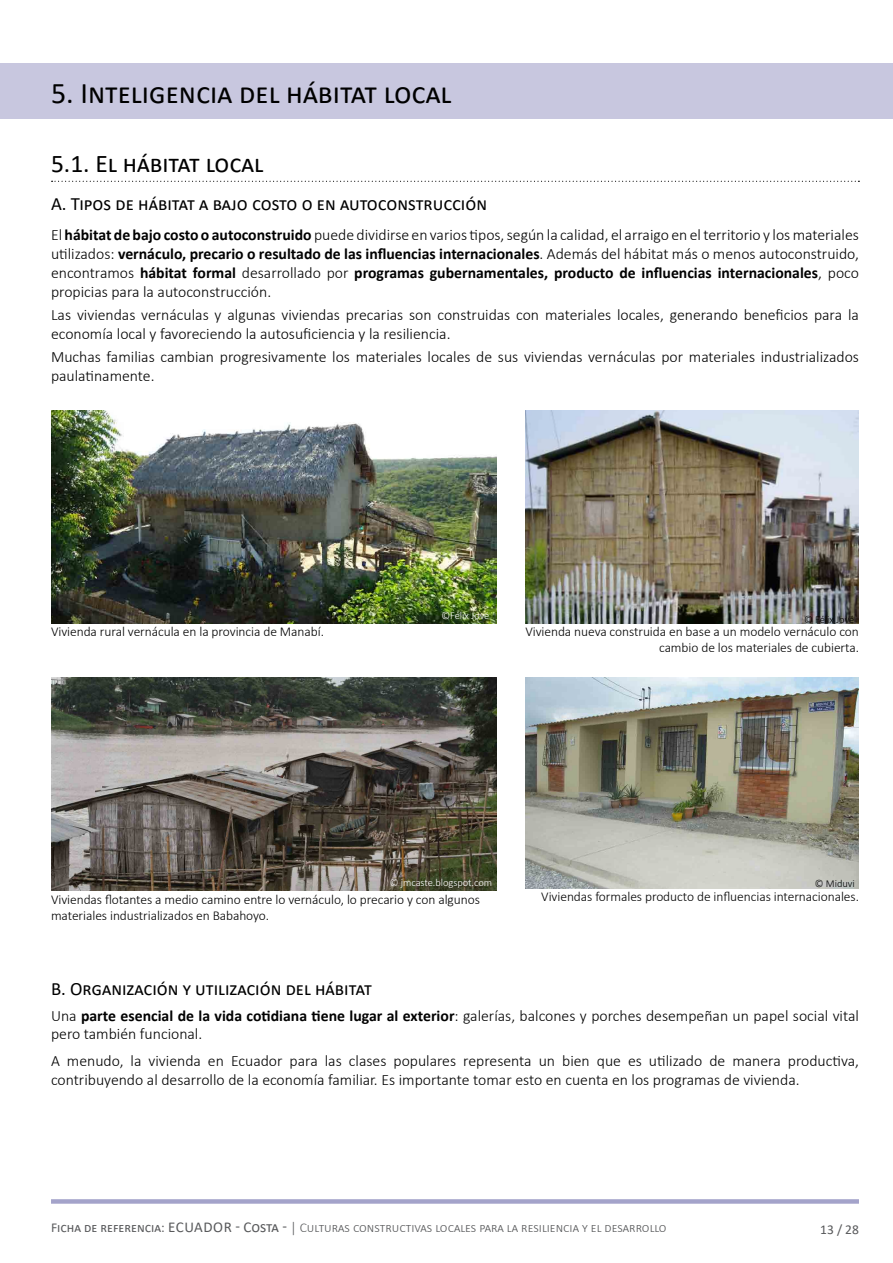
<style>
.page{position:relative;width:893px;height:1263px;background:#fff}
.page>*{position:absolute;margin:0;border:0;box-sizing:border-box;transform-origin:0 0}
.t1{font:30px "Calibri";color:#000}
.t2{font:25.5px "Calibri";color:#000}
.t3{font:18.75px "Calibri";color:#000}
.t4{font:300 15.75px/18.9px "Calibri";color:#000}
.t5{font:300 13.5px/16.2px "Calibri";letter-spacing:-.005em;color:#000;text-align:right}
.t6{font:300 13.5px "Calibri";color:#58595b}
.t7{font:13.5px "Calibri";color:#58595b}
.t8{font:300 10.5px "Calibri";letter-spacing:-.005em;color:#fff}
.t9{font:300 10.5px "Calibri";letter-spacing:-.005em;color:#000}
.s1{font-weight:700}
.s2{font-weight:400}
.s3{font-weight:400;font-size:15px}
</style>
<div class="page">
<div style="left:51px;top:1199px;width:808px;height:5px;background:#a4a3ca"></div>
<div style="left:0;top:64px;width:893px;height:55px;background:#c8c7df"></div>
<svg style="left:52px;top:181px;width:807px;height:1px"></svg>
<img style="left:51px;top:410px;width:445px;height:213px">
<img style="left:525px;top:410px;width:334px;height:213px">
<img style="left:525px;top:678px;width:334px;height:210px">
<img style="left:51px;top:678px;width:445px;height:212px">
<h1 class="t1" style="left:51px;top:72px;width:402px">5. Inteligencia del hábitat local</h1>
<h2 class="t2" style="left:51px;top:146px;width:214px">5.1. El hábitat local</h2>
<p class="t3" style="left:51px;top:190px;width:438px">A. Tipos de hábitat a bajo costo o en autoconstrucción</p>
<p class="t4" style="left:51px;top:225px;width:809px;text-align:justify">El <span class="s1">hábitat de bajo costo o autoconstruido</span> puede dividirse en varios tipos, según la calidad, el arraigo en el territorio y los materiales utilizados: <span class="s1">vernáculo, precario o resultado de las influencias internacionales</span>. Además del hábitat más o menos autoconstruido, encontramos <span class="s1">hábitat formal</span> desarrollado por <span class="s1">programas gubernamentales, producto de influencias internacionales</span>, poco propicias para la autoconstrucción.</p>
<p class="t4" style="left:51px;top:305px;width:809px">Las viviendas vernáculas y algunas viviendas precarias son construidas con materiales locales, generando beneficios para la economía local y favoreciendo la autosuficiencia y la resiliencia.</p>
<p class="t4" style="left:51px;top:347px;width:809px">Muchas familias cambian progresivamente los materiales locales de sus viviendas vernáculas por materiales industrializados paulatinamente.</p>
<p class="t5" style="left:51px;top:624px;width:274px">Vivienda rural vernácula en la provincia de Manabí.</p>
<p class="t8" style="left:441px;top:609px;width:49px">©Félix Jové</p>
<p class="t9" style="left:804px;top:613px;width:52px">© Félix Jové</p>
<p class="t5" style="left:525px;top:623px;width:335px">Vivienda nueva construida en base a un modelo vernáculo con cambio de los materiales de cubierta.</p>
<p class="t8" style="left:390px;top:876px;width:104px">© jmcaste.blogspot.com</p>
<p class="t5" style="left:51px;top:891px;width:430px;text-align:left">Viviendas flotantes a medio camino entre lo vernáculo, lo precario y con algunos materiales industrializados en Babahoyo.</p>
<p class="t3" style="left:51px;top:976px;width:322px">B. Organización y utilización del hábitat</p>
<p class="t9" style="left:815px;top:877px;width:41px">© Miduvi</p>
<p class="t5" style="left:541px;top:888px;width:319px">Viviendas formales producto de influencias internacionales.</p>
<p class="t4" style="left:51px;top:1006px;width:809px;line-height:18px">Una <span class="s1">parte esencial de la vida cotidiana tiene lugar al exterior</span>: galerías, balcones y porches desempeñan un papel social vital pero también funcional.</p>
<p class="t4" style="left:51px;top:1051px;width:809px">A menudo, la vivienda en Ecuador para las clases populares representa un bien que es utilizado de manera productiva, contribuyendo al desarrollo de la economía familiar. Es importante tomar esto en cuenta en los programas de vivienda.</p>
<p class="t6" style="left:51px;top:1219px;width:617px"><span class="s2">Ficha de referencia:</span> <span class="s3">ECUADOR - Costa -</span> │ Culturas constructivas locales para la resiliencia y el desarrollo</p>
<p class="t7" style="left:820px;top:1220px;width:40px">13 / 28</p>
</div>
